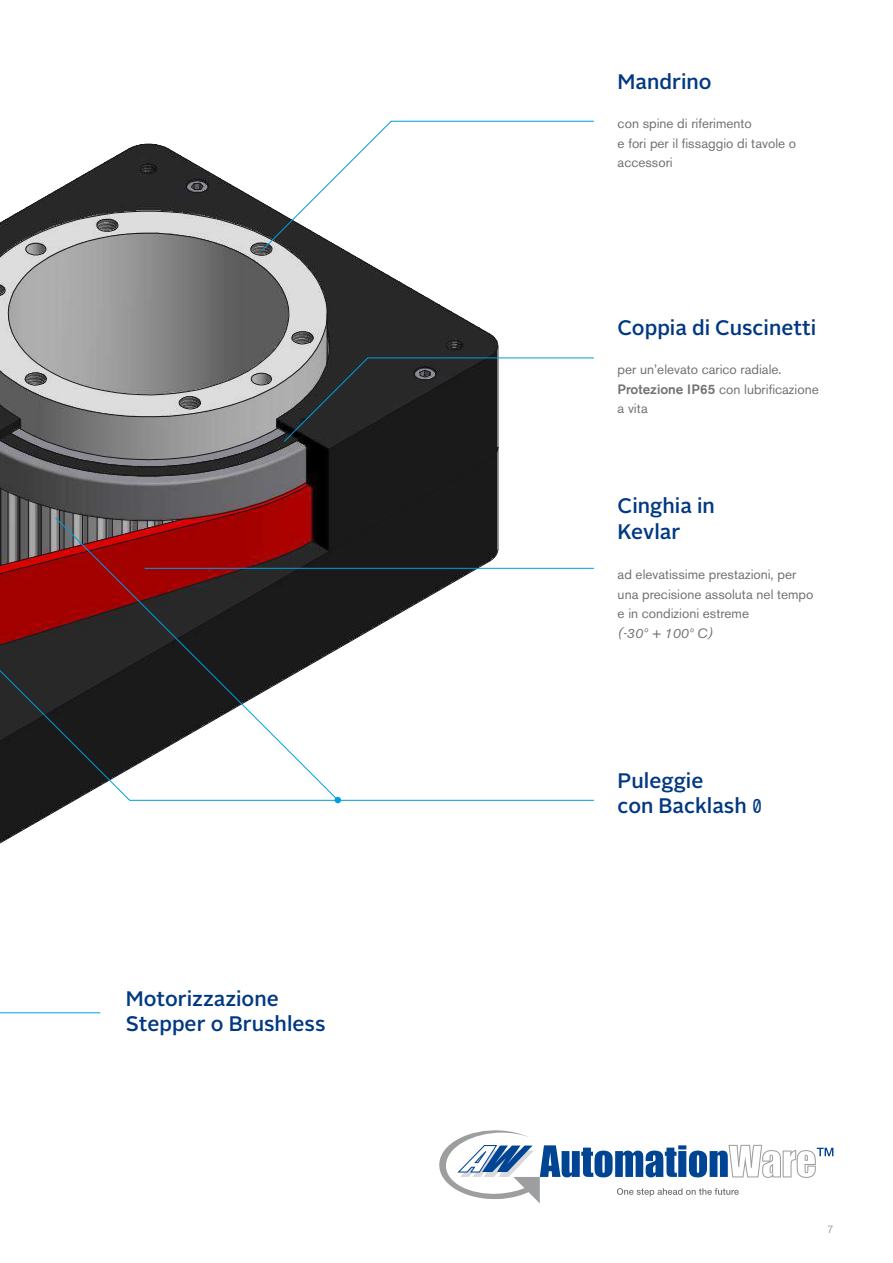
<style>
.page{position:relative;width:893px;height:1263px;background:#fff}
.page>*{position:absolute;margin:0;border:0;box-sizing:border-box;transform-origin:0 0}
.t1{font:500 21px/25.2px "Alright Sans";color:#003882}
.t2{font:13.5px/19.5px "Akzidenz Grotesk BE";color:#707172}
.t3{font:italic 13.5px "Akzidenz Grotesk BE";color:#707172}
.t4{font:10.5px "Helvetica Neue";color:#9c9e9f}
.s1{font-weight:500}
.s2{font-family:"Crystal";font-weight:400}
</style>
<div class="page">
<svg style="left:0;top:801px;width:339px;height:43px"></svg>
<svg style="left:439px;top:1130px;width:394px;height:73px"></svg>
<svg style="left:0;top:120px;width:594px;height:461px"></svg>
<hr style="left:145px;top:568px;width:449px;height:1px;background:#009ee0">
<svg style="left:0;top:581px;width:594px;height:220px"></svg>
<svg style="left:54px;top:517px;width:285px;height:284px"></svg>
<svg style="left:335px;top:797px;width:6px;height:6px"></svg>
<hr style="left:0;top:1012px;width:100px;height:1px;background:#009ee0">
<h1 class="t1" style="left:126px;top:986px;width:201px">Motorizzazione<br>Stepper o Brushless</h1>
<h1 class="t1" style="left:618px;top:69px;width:95px">Mandrino</h1>
<p class="t2" style="left:618px;top:114px;width:180px">con spine di riferimento<br>e fori per il fissaggio di tavole o accessori</p>
<h1 class="t1" style="left:618px;top:315px;width:200px">Coppia di Cuscinetti</h1>
<p class="t2" style="left:618px;top:360px;width:203px">per un’elevato carico radiale.<br><span class="s1">Protezione IP65</span> con lubrificazione a vita</p>
<h1 class="t1" style="left:618px;top:494px;width:99px">Cinghia in<br>Kevlar</h1>
<p class="t2" style="left:618px;top:565px;width:197px">ad elevatissime prestazioni, per una precisione assoluta nel tempo e in condizioni estreme</p>
<p class="t3" style="left:618px;top:625px;width:97px">(-30º + 100º C)</p>
<h1 class="t1" style="left:618px;top:768px;width:147px">Puleggie<br>con Backlash <span class="s2">0</span></h1>
<p class="t4" style="left:828px;top:1223px;width:7px">7</p>
</div>
